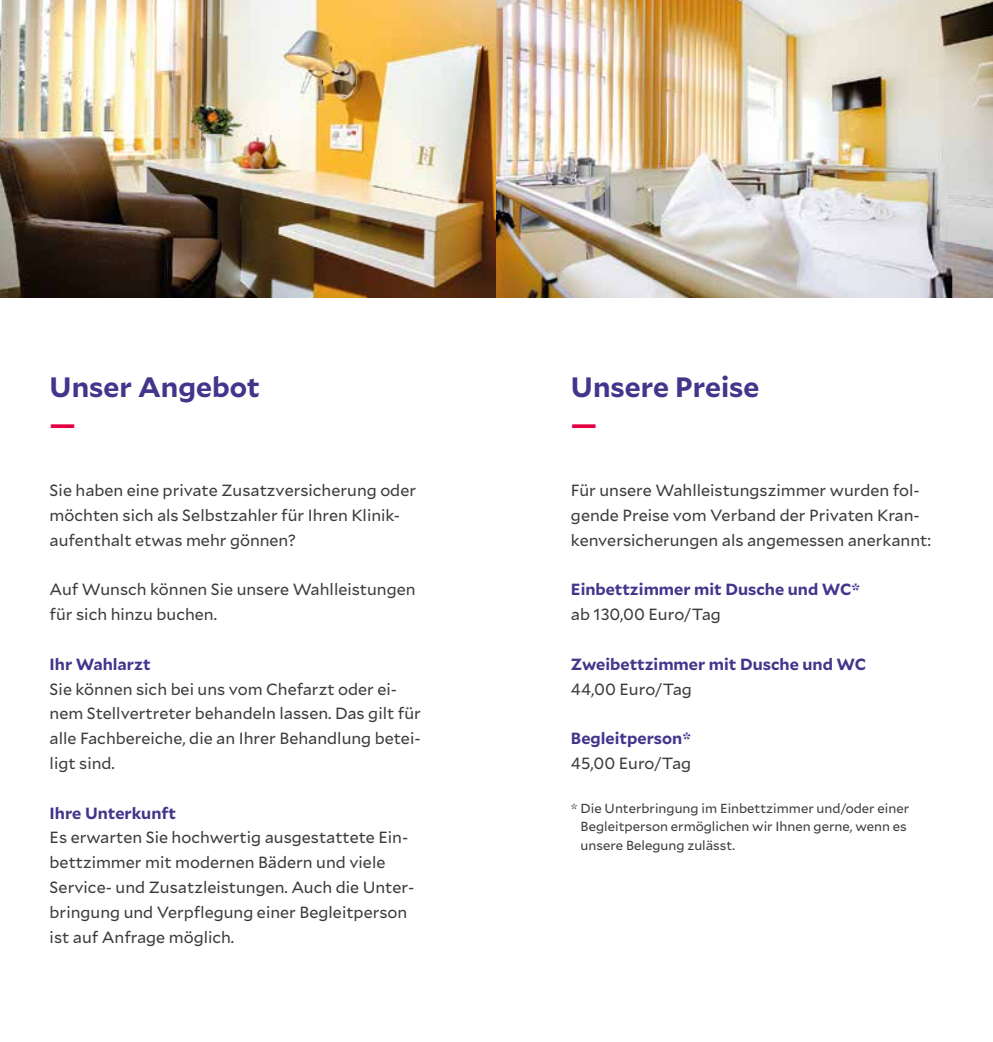
<style>
.page{position:relative;width:993px;height:1042px;background:#fff}
.page>*{position:absolute;margin:0;border:0;box-sizing:border-box;transform-origin:0 0}
.t1{font:700 28px "Mallory";color:#43358b}
.t2{font:700 28px "Mallory";color:#e40040}
.t3{font:16.1px/24.8px "Mallory";color:#3c3c3b}
.t4{font:700 16.1px "Mallory";color:#43358b}
.t5{font:13.12px/18.6px "Mallory";color:#3c3c3b}
</style>
<div class="page">
<img style="left:0;top:0;width:992px;height:298px">
<h1 class="t1" style="left:50px;top:366px;width:212px">Unser Angebot</h1>
<h1 class="t2" style="left:50px;top:403px;width:28px">—</h1>
<p class="t3" style="left:50px;top:477px;width:368px">Sie haben eine private Zusatzversicherung oder möchten sich als Selbstzahler für Ihren Klinik&shy;aufenthalt etwas mehr gönnen?</p>
<p class="t3" style="left:50px;top:576px;width:367px">Auf Wunsch können Sie unsere Wahlleistungen für sich hinzu buchen.</p>
<p class="t4" style="left:50px;top:652px;width:102px">Ihr Wahlarzt</p>
<p class="t3" style="left:50px;top:676px;width:372px">Sie können sich bei uns vom Chefarzt oder ei&shy;nem Stellvertreter behandeln lassen. Das gilt für alle Fachbereiche, die an Ihrer Behandlung betei&shy;ligt sind.</p>
<p class="t4" style="left:50px;top:801px;width:128px">Ihre Unterkunft</p>
<p class="t3" style="left:50px;top:824px;width:366px">Es erwarten Sie hochwertig ausgestattete Ein&shy;bettzimmer mit modernen Bädern und viele Service- und Zusatzleistungen. Auch die Unter&shy;bringung und Verpflegung einer Begleitperson ist auf Anfrage möglich.</p>
<h1 class="t1" style="left:570px;top:366px;width:190px">Unsere Preise</h1>
<h1 class="t2" style="left:570px;top:403px;width:28px">—</h1>
<p class="t3" style="left:570px;top:477px;width:361px">Für unsere Wahlleistungszimmer wurden fol&shy;gende Preise vom Verband der Privaten Kran&shy;kenversicherungen als angemessen anerkannt:</p>
<p class="t4" style="left:570px;top:577px;width:290px">Einbettzimmer mit Dusche und WC*</p>
<p class="t3" style="left:570px;top:601px;width:151px">ab 130,00 Euro/Tag</p>
<p class="t4" style="left:570px;top:652px;width:296px">Zweibettzimmer mit Dusche und WC</p>
<p class="t3" style="left:570px;top:676px;width:122px">44,00 Euro/Tag</p>
<p class="t4" style="left:570px;top:726px;width:121px">Begleitperson*</p>
<p class="t3" style="left:570px;top:750px;width:122px">45,00 Euro/Tag</p>
<p class="t5" style="left:580px;top:798px;width:330px;text-indent:-10px">* Die Unterbringung im Einbettzimmer und/oder einer<br>Begleitperson ermöglichen wir Ihnen gerne, wenn es unsere Belegung zulässt.</p>
</div>
